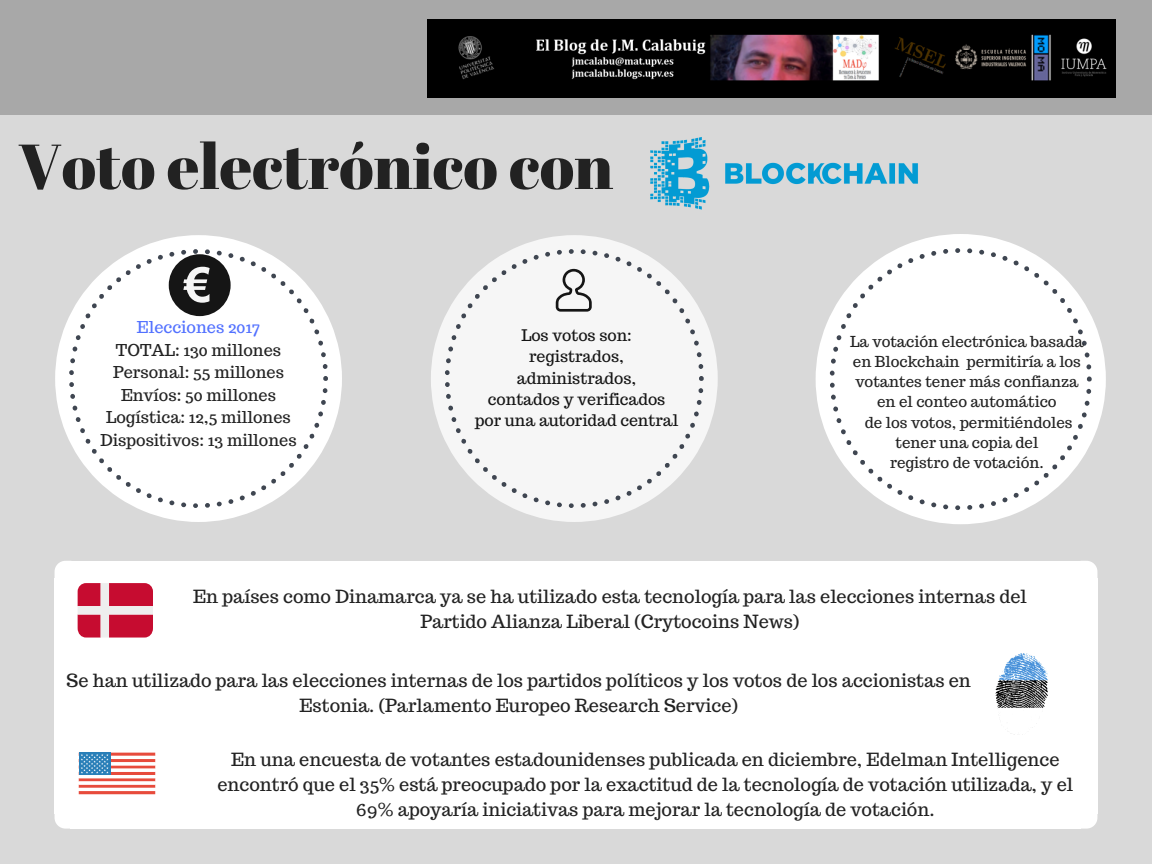
<style>
.page{position:relative;width:1152px;height:864px;background:#d9d9d9}
.page>*{position:absolute;margin:0;border:0;box-sizing:border-box;transform-origin:0 0}
.t1{font:63.45px "Abril Fatface";color:#222}
.t2{font:18.15px/24.8px "Trocchi";color:#222;text-align:center}
.t3{font:16.35px/22.5px "Trocchi";color:#222;text-align:center}
.t4{font:16.35px "Trocchi";color:#5271ff}
.t5{font:15.9px/21.3px "Trocchi";color:#151515;text-align:center}
.t6{font:15.15px/20.2px "Trocchi";color:#222;text-align:center}
</style>
<div class="page">
<div style="left:0;top:0;width:1152px;height:115px;background:#a8a8a8"></div>
<svg style="left:55px;top:235px;width:287px;height:287px"></svg>
<svg style="left:69px;top:249px;width:259px;height:259px;background:#f7f7f7"></svg>
<div style="left:169px;top:254px;width:62px;height:62px;background:#151515;border-radius:50%"></div>
<svg style="left:183px;top:267px;width:27px;height:36px"></svg>
<svg style="left:816px;top:234px;width:290px;height:290px"></svg>
<svg style="left:830px;top:248px;width:262px;height:262px;background:#f8f8f8"></svg>
<svg style="left:431px;top:235px;width:287px;height:287px"></svg>
<svg style="left:445px;top:249px;width:259px;height:259px;background:#f0f0f0"></svg>
<svg style="left:556px;top:269px;width:36px;height:43px;background:#bebebe"></svg>
<img style="left:632px;top:137px;width:300px;height:145px">
<svg style="left:1081px;top:561px;width:16px;height:17px"></svg>
<div style="left:1081px;top:578px;width:16px;height:235px;background:#fff"></div>
<div style="left:71px;top:578px;width:1010px;height:235px;background:#fff"></div>
<div style="left:71px;top:561px;width:1010px;height:18px;background:#fff"></div>
<svg style="left:55px;top:561px;width:16px;height:17px"></svg>
<div style="left:55px;top:578px;width:16px;height:235px;background:#fff"></div>
<div style="left:71px;top:813px;width:1010px;height:16px;background:#fff"></div>
<svg style="left:55px;top:813px;width:16px;height:16px"></svg>
<svg style="left:1081px;top:813px;width:16px;height:16px"></svg>
<svg style="left:78px;top:583px;width:75px;height:55px;background:#d14b65"></svg>
<img style="left:996px;top:654px;width:51px;height:81px">
<hr style="left:79px;top:778px;width:76px;height:3px;background:#e74b3c">
<hr style="left:79px;top:759px;width:76px;height:3px;background:#e74b3c">
<hr style="left:79px;top:772px;width:76px;height:3px;background:#e74b3c">
<svg style="left:111px;top:765px;width:44px;height:4px"></svg>
<hr style="left:79px;top:785px;width:76px;height:3px;background:#e74b3c">
<hr style="left:79px;top:791px;width:76px;height:3px;background:#e74b3c">
<hr style="left:79px;top:753px;width:76px;height:3px;background:#e74b3c">
<svg style="left:79px;top:781px;width:76px;height:4px"></svg>
<svg style="left:79px;top:753px;width:32px;height:22px"></svg>
<svg style="left:81px;top:754px;width:28px;height:19px"></svg>
<img style="left:428px;top:19px;width:688px;height:79px">
<h1 class="t1" style="left:18px;top:122px;width:597px">Voto electrónico con</h1>
<p class="t4" style="left:137px;top:316px;width:125px">Elecciones 2017</p>
<p class="t3" style="left:100px;top:338px;width:198px">TOTAL: 130 millones<br>Personal: 55 millones<br>Envíos: 50 millones<br>Logística: 12,5 millones<br>Dispositivos: 13 millones</p>
<p class="t6" style="left:850px;top:331px;width:235px">La votación electrónica basada en Blockchain permitiría a los votantes tener más confianza en el conteo automático<br>de los votos, permitiéndoles tener una copia del<br>registro de votación.</p>
<p class="t5" style="left:475px;top:324px;width:205px">Los votos son: registrados, administrados,<br>contados y verificados por una autoridad central</p>
<p class="t2" style="left:193px;top:584px;width:835px">En países como Dinamarca ya se ha utilizado esta tecnología para las elecciones internas del<br>Partido Alianza Liberal (Crytocoins News)</p>
<p class="t2" style="left:67px;top:668px;width:906px">Se han utilizado para las elecciones internas de los partidos políticos y los votos de los accionistas en<br>Estonia. (Parlamento Europeo Research Service)</p>
<p class="t2" style="left:217px;top:747px;width:857px">En una encuesta de votantes estadounidenses publicada en diciembre, Edelman Intelligence encontró que el 35% está preocupado por la exactitud de la tecnología de votación utilizada, y el<br>69% apoyaría iniciativas para mejorar la tecnología de votación.</p>
</div>
